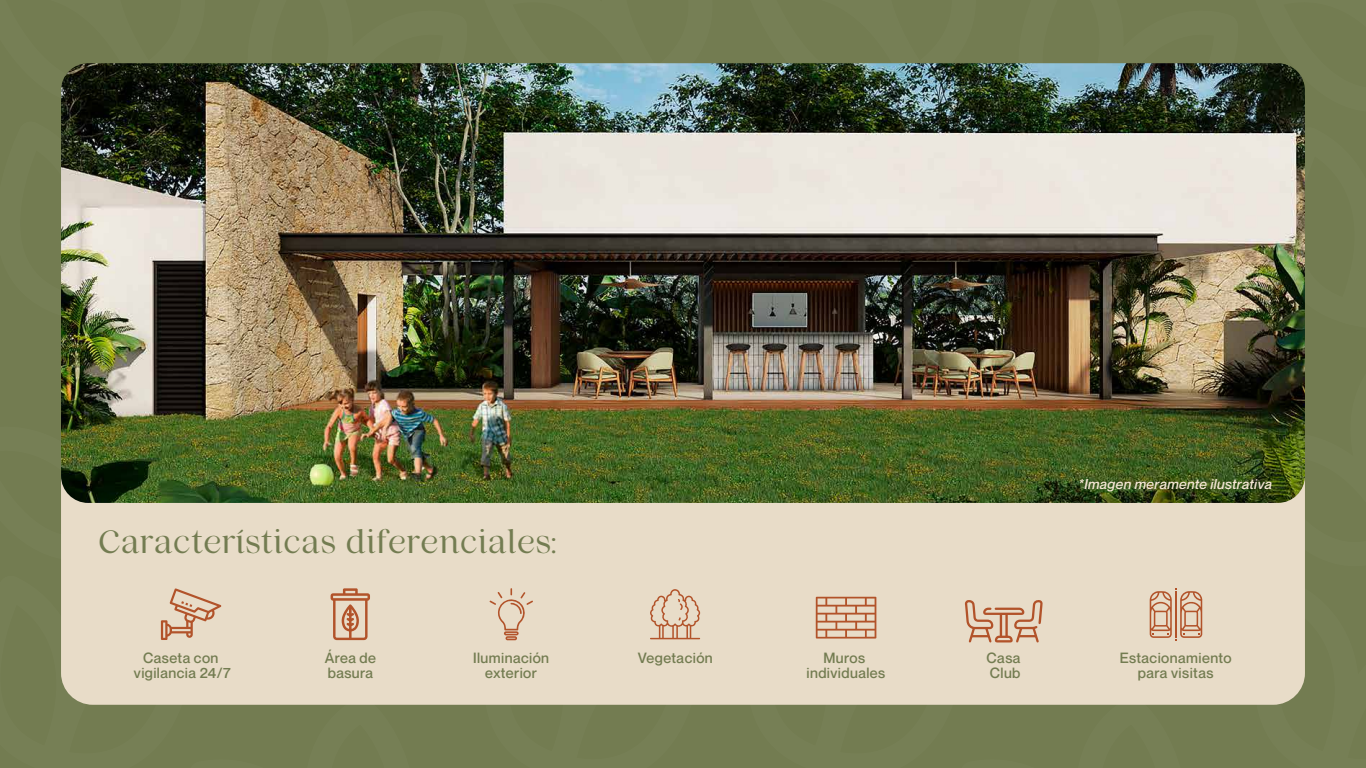
<style>
.page{position:relative;width:1366px;height:768px;background:#fff}
.page>*{position:absolute;margin:0;border:0;box-sizing:border-box;transform-origin:0 0}
.t1{font:32.1px "Nelphim";letter-spacing:.03em;color:#737c51}
.t2{font:500 14.5px/15px "Neue Montreal";letter-spacing:.03em;color:#737c51;text-align:center}
.t3{font:italic 500 14px "Neue Montreal";letter-spacing:.03em;color:#f6e7d6}
</style>
<div class="page">
<img style="left:0;top:0;width:719px;height:768px">
<img style="left:728px;top:0;width:638px;height:768px">
<h1 class="t1" style="left:99px;top:523px;width:459px">Características diferenciales:</h1>
<p class="t3" style="left:1079px;top:476px;width:195px">*Imagen meramente ilustrativa</p>
<p class="t2" style="left:134px;top:651px;width:98px">Caseta con vigilancia 24/7</p>
<p class="t2" style="left:325px;top:651px;width:53px;text-align:left">Área de basura</p>
<p class="t2" style="left:473px;top:651px;width:78px">Iluminación exterior</p>
<p class="t2" style="left:638px;top:651px;width:76px">Vegetación</p>
<p class="t2" style="left:806px;top:651px;width:80px">Muros individuales</p>
<p class="t2" style="left:987px;top:651px;width:35px;text-align:left">Casa<br>Club</p>
<p class="t2" style="left:1120px;top:651px;width:113px">Estacionamiento para visitas</p>
</div>
